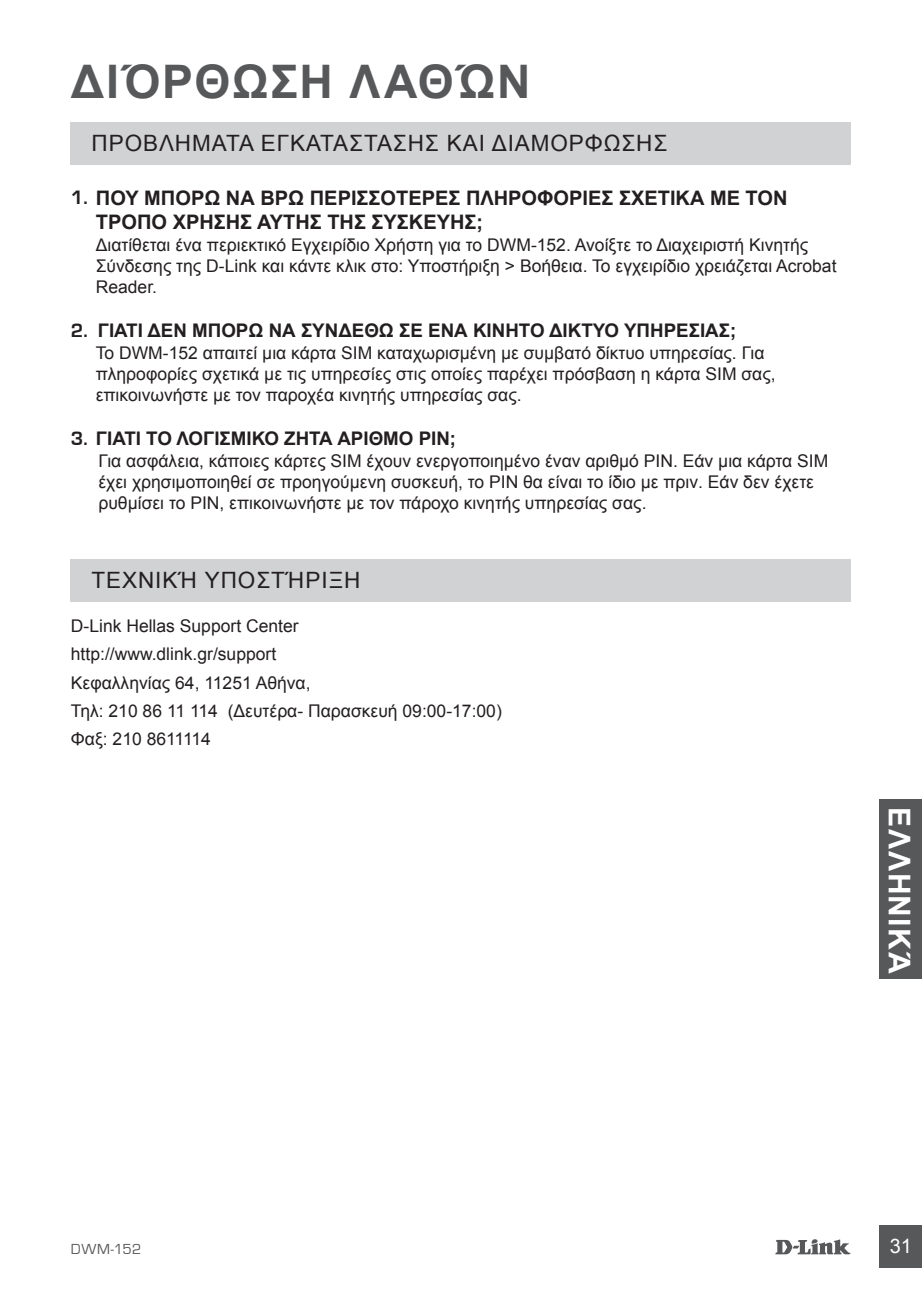
<style>
.page{position:relative;width:922px;height:1297px;background:#fff}
.page>*{position:absolute;margin:0;border:0;box-sizing:border-box;transform-origin:0 0}
.t1{font:700 46.25px "Arial";letter-spacing:.035em;color:#57585a}
.t2{font:700 30px "Arial";letter-spacing:.045em;color:#fff}
.t3{font:22.5px "Arial";letter-spacing:.04em;color:#231f20}
.t4{font:700 20px/24px "Arial";color:#231f20}
.t5{font:20px "Arial";color:#fff}
.t6{font:700 18.75px "Arial";color:#231f20}
.t7{font:17.5px/21px "Arial";color:#231f20}
.t8{font:15px "Eurostile";letter-spacing:.035em;color:#57585a}
.s1{font-family:"Eurostile"}
.s2{font-family:"Eurostile";font-size:20px}
</style>
<div class="page">
<svg style="left:775px;top:1239px;width:75px;height:15px"></svg>
<div style="left:879px;top:1226px;width:42px;height:42px;background:#57585a"></div>
<div style="left:879px;top:799px;width:42px;height:179px;background:#57585a"></div>
<div style="left:71px;top:122px;width:779px;height:43px;background:#d1d2d4"></div>
<div style="left:71px;top:559px;width:779px;height:43px;background:#d1d2d4"></div>
<h1 class="t1" style="left:71px;top:51px;width:461px">ΔΙΌΡΘΩΣΗ ΛΑΘΏΝ</h1>
<p class="t3" style="left:92px;top:128px;width:577px">ΠΡΟΒΛΗΜΑΤΑ ΕΓΚΑΤΑΣΤΑΣΗΣ ΚΑΙ ΔΙΑΜΟΡΦΩΣΗΣ</p>
<p class="t4" style="left:96px;top:187px;width:692px;text-indent:-25px"><span class="s1">1.</span> ΠΟΥ ΜΠΟΡΩ ΝΑ ΒΡΩ ΠΕΡΙΣΣΟΤΕΡΕΣ ΠΛΗΡΟΦΟΡΙΕΣ ΣΧΕΤΙΚΑ ΜΕ ΤΟΝ<br>ΤΡΟΠΟ ΧΡΗΣΗΣ ΑΥΤΗΣ ΤΗΣ ΣΥΣΚΕΥΗΣ;</p>
<p class="t7" style="left:96px;top:234px;width:742px">Διατίθεται ένα περιεκτικό Εγχειρίδιο Χρήστη για το DWM-152. Ανοίξτε το Διαχειριστή Κινητής<br>Σύνδεσης της D-Link και κάντε κλικ στο: Υποστήριξη &gt; Βοήθεια. Το εγχειρίδιο χρειάζεται Acrobat<br>Reader.</p>
<p class="t6" style="left:71px;top:318px;width:666px"><span class="s2">2.</span> ΓΙΑΤΙ ΔΕΝ ΜΠΟΡΩ ΝΑ ΣΥΝΔΕΘΩ ΣΕ ΕΝΑ ΚΙΝΗΤΟ ΔΙΚΤΥΟ ΥΠΗΡΕΣΙΑΣ;</p>
<p class="t7" style="left:96px;top:342px;width:681px">Το DWM-152 απαιτεί μια κάρτα SIM καταχωρισμένη με συμβατό δίκτυο υπηρεσίας. Για πληροφορίες σχετικά με τις υπηρεσίες στις οποίες παρέχει πρόσβαση η κάρτα SIM σας, επικοινωνήστε με τον παροχέα κινητής υπηρεσίας σας.</p>
<p class="t6" style="left:71px;top:426px;width:387px"><span class="s2">3.</span> ΓΙΑΤΙ ΤΟ ΛΟΓΙΣΜΙΚΟ ΖΗΤΑ ΑΡΙΘΜΟ PIN;</p>
<p class="t7" style="left:98px;top:450px;width:731px">Για ασφάλεια, κάποιες κάρτες SIM έχουν ενεργοποιημένο έναν αριθμό PIN. Εάν μια κάρτα SIM έχει χρησιμοποιηθεί σε προηγούμενη συσκευή, το PIN θα είναι το ίδιο με πριν. Εάν δεν έχετε ρυθμίσει το PIN, επικοινωνήστε με τον πάροχο κινητής υπηρεσίας σας.</p>
<p class="t3" style="left:92px;top:565px;width:270px">ΤΕΧΝΙΚΉ ΥΠΟΣΤΉΡΙΞΗ</p>
<p class="t7" style="left:71px;top:612px;width:432px;line-height:28px">D-Link Hellas Support Center http://www.dlink.gr/support<br>Κεφαλληνίας 64, 11251 Αθήνα,<br>Τηλ: 210 86 11 114 (Δευτέρα- Παρασκευή 09:00-17:00)<br>Φαξ: 210 8611114</p>
<h2 class="t2" style="left:918px;top:807px;width:168px;rotate:90deg">ΕΛΛΗΝΙΚΆ</h2>
<p class="t8" style="left:71px;top:1241px;width:72px">DWM-152</p>
<p class="t5" style="left:889px;top:1233px;width:24px">31</p>
</div>
